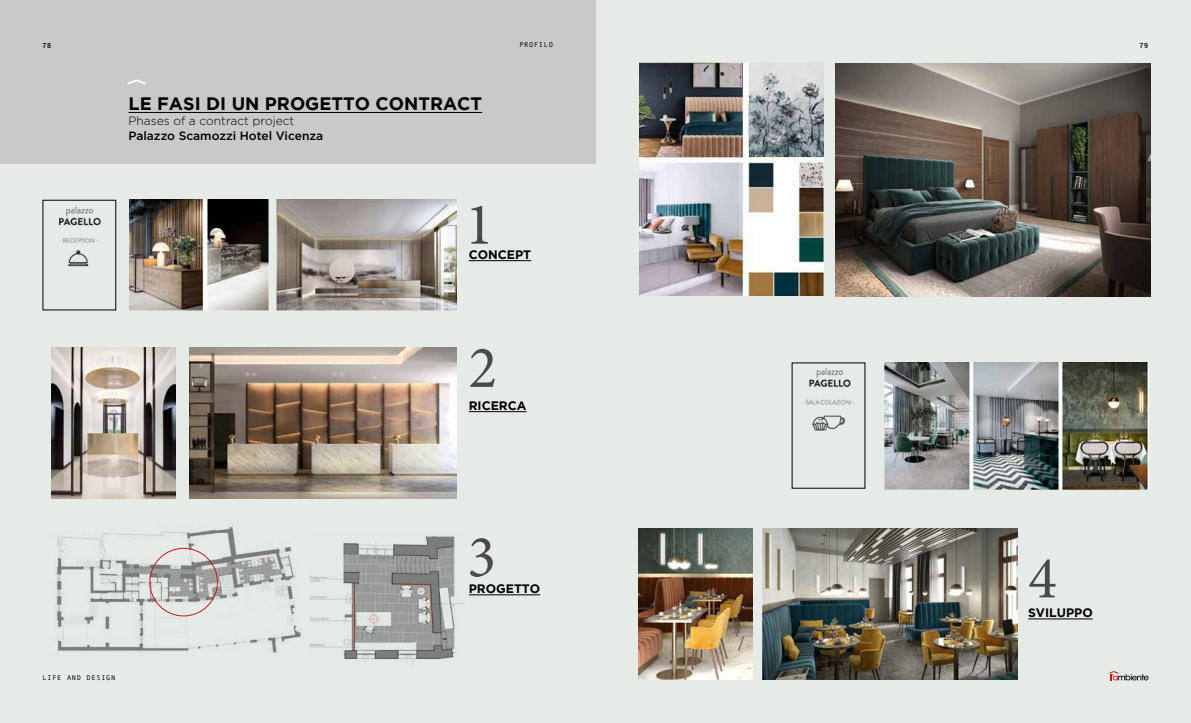
<style>
.page{position:relative;width:1191px;height:723px;background:#e6ebe8}
.page>*{position:absolute;margin:0;border:0;box-sizing:border-box;transform-origin:0 0}
.t1{font:60px "Minion Pro";color:#4a4a49}
.t2{font:700 18px "Gotham";color:#000}
.t3{font:700 12.2px "Gotham";color:#000}
.t4{font:500 12px "Gotham";color:#000}
.t5{font:300 12px "Gotham";color:#000}
.t6{font:7px "Andale Mono";letter-spacing:.1em;color:#000}
.t7{font:500 7px "Roboto";color:#000}
</style>
<div class="page">
<div style="left:0;top:0;width:595px;height:163px;background:#cac9c7"></div>
<hr style="left:129px;top:112px;width:353px;height:1px;background:#000">
<svg style="left:128px;top:79px;width:17px;height:6px"></svg>
<img style="left:639px;top:62px;width:184px;height:233px">
<img style="left:749px;top:62px;width:74px;height:95px">
<img style="left:836px;top:63px;width:314px;height:233px">
<img style="left:884px;top:363px;width:264px;height:127px">
<img style="left:802px;top:367px;width:53px;height:64px">
<img style="left:190px;top:347px;width:266px;height:152px">
<img style="left:51px;top:347px;width:124px;height:152px">
<img style="left:762px;top:528px;width:255px;height:151px">
<img style="left:638px;top:528px;width:115px;height:151px">
<img style="left:129px;top:200px;width:139px;height:110px">
<img style="left:277px;top:200px;width:179px;height:110px">
<img style="left:59px;top:206px;width:42px;height:61px">
<img style="left:55px;top:525px;width:247px;height:128px">
<img style="left:309px;top:536px;width:156px;height:129px">
<div style="left:149px;top:548px;width:69px;height:68px;border:1px solid #ca151d;border-radius:50%"></div>
<hr style="left:469px;top:260px;width:62px;height:1px;background:#000">
<hr style="left:469px;top:411px;width:57px;height:1px;background:#000">
<hr style="left:469px;top:595px;width:71px;height:1px;background:#000">
<hr style="left:1028px;top:619px;width:64px;height:1px;background:#000">
<svg style="left:1109px;top:671px;width:39px;height:9px"></svg>
<p class="t7" style="left:43px;top:40px;width:10px">78</p>
<p class="t6" style="left:519px;top:40px;width:35px">PROFILO</p>
<h2 class="t2" style="left:129px;top:93px;width:355px">LE FASI DI UN PROGETTO CONTRACT</h2>
<p class="t5" style="left:129px;top:114px;width:167px">Phases of a contract project</p>
<p class="t4" style="left:129px;top:129px;width:196px">Palazzo Scamozzi Hotel Vicenza</p>
<h1 class="t1" style="left:465px;top:184px;width:30px">1</h1>
<p class="t3" style="left:469px;top:248px;width:64px">CONCEPT</p>
<h1 class="t1" style="left:468px;top:327px;width:30px">2</h1>
<p class="t3" style="left:469px;top:399px;width:59px">RICERCA</p>
<h1 class="t1" style="left:467px;top:517px;width:30px">3</h1>
<p class="t6" style="left:43px;top:673px;width:74px">LIFE AND DESIGN</p>
<p class="t3" style="left:469px;top:582px;width:73px">PROGETTO</p>
<p class="t7" style="left:1139px;top:40px;width:10px">79</p>
<h1 class="t1" style="left:1028px;top:538px;width:30px">4</h1>
<p class="t3" style="left:1028px;top:606px;width:66px">SVILUPPO</p>
</div>
